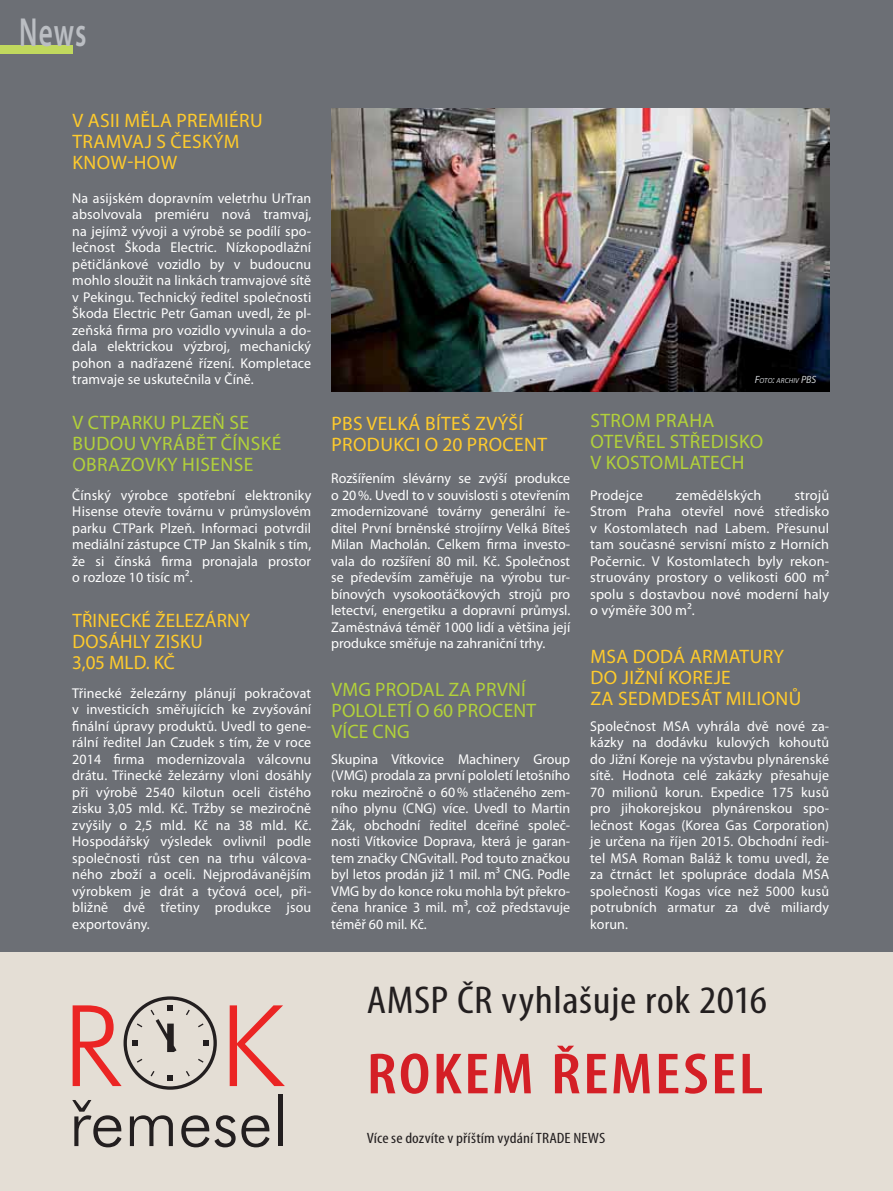
<style>
.page{position:relative;width:893px;height:1191px;background:#fff}
.page>*{position:absolute;margin:0;border:0;box-sizing:border-box;transform-origin:0 0}
.t1{font:600 condensed 58.5px "Myriad Pro";letter-spacing:.035em;color:#d41f26;scale:1.15 1}
.t2{font:600 40.8px "Myriad Pro";letter-spacing:.04em;color:#bbbec3;scale:.67 1}
.t3{font:condensed 39px "Myriad Pro";letter-spacing:.01em;color:#231f20;scale:1.15 1}
.t4{font:19.5px/21px "Myriad Pro";letter-spacing:.02em;color:#ffcb2c}
.t5{font:19.5px/21px "Myriad Pro";letter-spacing:.02em;color:#b2d13a}
.t6{font:condensed 15px "Myriad Pro";color:#231f20;scale:1.15 1}
.t7{font:14.25px/16.5px "Myriad Pro";letter-spacing:.01em;color:#fff;text-align:justify}
.t8{font:italic 7.35px "Myriad Pro";letter-spacing:.01em;color:#d0d2d5}
.s1{font-size:10.5px}
</style>
<div class="page">
<div style="left:0;top:0;width:893px;height:1190px;background:#6c6f75"></div>
<div style="left:0;top:45px;width:72px;height:9px;background:#c1d95e"></div>
<img style="left:331px;top:109px;width:498px;height:282px">
<div style="left:0;top:952px;width:893px;height:238px;background:#e4ded5"></div>
<svg style="left:230px;top:1005px;width:55px;height:81px"></svg>
<svg style="left:130px;top:1115px;width:43px;height:31px"></svg>
<svg style="left:181px;top:1115px;width:89px;height:32px"></svg>
<hr style="left:278px;top:1094px;width:4px;height:52px;background:#231f20">
<svg style="left:72px;top:1100px;width:50px;height:47px"></svg>
<svg style="left:73px;top:996px;width:144px;height:93px"></svg>
<h2 class="t2" style="left:19px;top:16px;width:180px">Rozhovor</h2>
<h2 class="t2" style="left:19px;top:16px;width:102px">News</h2>
<h3 class="t4" style="left:72px;top:112px;width:192px">V ASII MĚLA PREMIÉRU<br>TRAMVAJ S ČESKÝM<br>KNOW-HOW</h3>
<p class="t7" style="left:72px;top:191px;width:241px">Na asijském dopravním veletrhu UrTran absolvovala premiéru nová tramvaj, na jejímž vývoji a výrobě se podílí spo&shy;lečnost Škoda Electric. Nízkopodlažní pětičlánkové vozidlo by v budoucnu mohlo sloužit na linkách tramvajové sítě v Pekingu. Technický ředitel společnosti Škoda Electric Petr Gaman uvedl, že pl&shy;zeňská firma pro vozidlo vyvinula a do&shy;dala elektrickou výzbroj, mechanický pohon a nadřazené řízení. Kompletace tramvaje se uskutečnila v Číně.</p>
<h3 class="t5" style="left:72px;top:414px;width:210px">V CTPARKU PLZEŇ SE<br>BUDOU VYRÁBĚT ČÍNSKÉ<br>OBRAZOVKY HISENSE</h3>
<p class="t7" style="left:72px;top:488px;width:240px">Čínský výrobce spotřební elektroniky Hisense otevře továrnu v průmyslovém parku CTPark Plzeň. Informaci potvrdil mediální zástupce CTP Jan Skalník s tím, že si čínská firma pronajala prostor o rozloze 10 tisíc m².</p>
<h3 class="t4" style="left:72px;top:612px;width:179px">TŘINECKÉ ŽELEZÁRNY<br>DOSÁHLY ZISKU<br>3,05 MLD. KČ</h3>
<p class="t7" style="left:72px;top:686px;width:241px">Třinecké železárny plánují pokračovat v investicích směřujících ke zvyšování finální úpravy produktů. Uvedl to gene&shy;rální ředitel Jan Czudek s tím, že v roce 2014 firma modernizovala válcovnu drátu. Třinecké železárny vloni dosáhly při výrobě 2540 kilotun oceli čistého zisku 3,05 mld. Kč. Tržby se meziročně zvýšily o 2,5 mld. Kč na 38 mld. Kč.<br>Hospodářský výsledek ovlivnil podle společnosti růst cen na trhu válcova&shy;ného zboží a oceli. Nejprodávanějším výrobkem je drát a tyčová ocel, při&shy;bližně dvě třetiny produkce jsou exportovány.</p>
<h3 class="t4" style="left:331px;top:415px;width:217px">PBS VELKÁ BÍTEŠ ZVÝŠÍ<br>PRODUKCI O 20 PROCENT</h3>
<p class="t7" style="left:331px;top:471px;width:240px">Rozšířením slévárny se zvýší produkce o 20 %. Uvedl to v souvislosti s otevřením zmodernizované továrny generální ře&shy;ditel První brněnské strojírny Velká Bíteš Milan Macholán. Celkem firma investo&shy;vala do rozšíření 80 mil. Kč. Společnost se především zaměřuje na výrobu tur&shy;bínových vysokootáčkových strojů pro letectví, energetiku a dopravní průmysl.<br>Zaměstnává téměř 1000 lidí a většina její produkce směřuje na zahraniční trhy.</p>
<h3 class="t5" style="left:331px;top:681px;width:206px">VMG PRODAL ZA PRVNÍ<br>POLOLETÍ O 60 PROCENT<br>VÍCE CNG</h3>
<p class="t7" style="left:331px;top:752px;width:240px">Skupina Vítkovice Machinery Group (VMG) prodala za první pololetí letošního roku meziročně o 60 % stlačeného zem&shy;ního plynu (CNG) více. Uvedl to Martin Žák, obchodní ředitel dceřiné společ&shy;nosti Vítkovice Doprava, která je garan&shy;tem značky CNGvitall. Pod touto značkou byl letos prodán již 1 mil. m³ CNG. Podle VMG by do konce roku mohla být překro&shy;čena hranice 3 mil. m³, což představuje téměř 60 mil. Kč.</p>
<p class="t8" style="left:755px;top:376px;width:63px"><span class="s1">F</span>OTO<span class="s1">:</span> ARCHIV <span class="s1">PBS</span></p>
<h3 class="t5" style="left:590px;top:412px;width:174px">STROM PRAHA<br>OTEVŘEL STŘEDISKO<br>V KOSTOMLATECH</h3>
<p class="t7" style="left:590px;top:488px;width:54px">Prodejce</p>
<p class="t7" style="left:676px;top:488px;width:87px">zemědělských</p>
<p class="t7" style="left:590px;top:488px;width:241px;text-indent:204px">strojů Strom Praha otevřel nové středisko v Kostomlatech nad Labem. Přesunul tam současné servisní místo z Horních Počernic. V Kostomlatech byly rekon&shy;struovány prostory o velikosti 600 m² spolu s dostavbou nové moderní haly o výměře 300 m².</p>
<h3 class="t4" style="left:590px;top:648px;width:212px">MSA DODÁ ARMATURY<br>DO JIŽNÍ KOREJE<br>ZA SEDMDESÁT MILIONŮ</h3>
<p class="t7" style="left:590px;top:719px;width:241px">Společnost MSA vyhrála dvě nové za&shy;kázky na dodávku kulových kohoutů do Jižní Koreje na výstavbu plynárenské sítě. Hodnota celé zakázky přesahuje 70 milionů korun. Expedice 175 kusů pro jihokorejskou plynárenskou spo&shy;lečnost Kogas (Korea Gas Corporation) je určena na říjen 2015. Obchodní ředi&shy;tel MSA Roman Baláž k tomu uvedl, že za čtrnáct let spolupráce dodala MSA společnosti Kogas více než 5000 kusů potrubních armatur za dvě miliardy korun.</p>
<h3 class="t3" style="left:367px;top:985px;width:350px">AMSP ČR vyhlašuje rok 2016</h3>
<h1 class="t1" style="left:367px;top:1039px;width:346px">ROKEM ŘEMESEL</h1>
<p class="t6" style="left:367px;top:1132px;width:209px">Více se dozvíte v příštím vydání TRADE NEWS</p>
</div>
